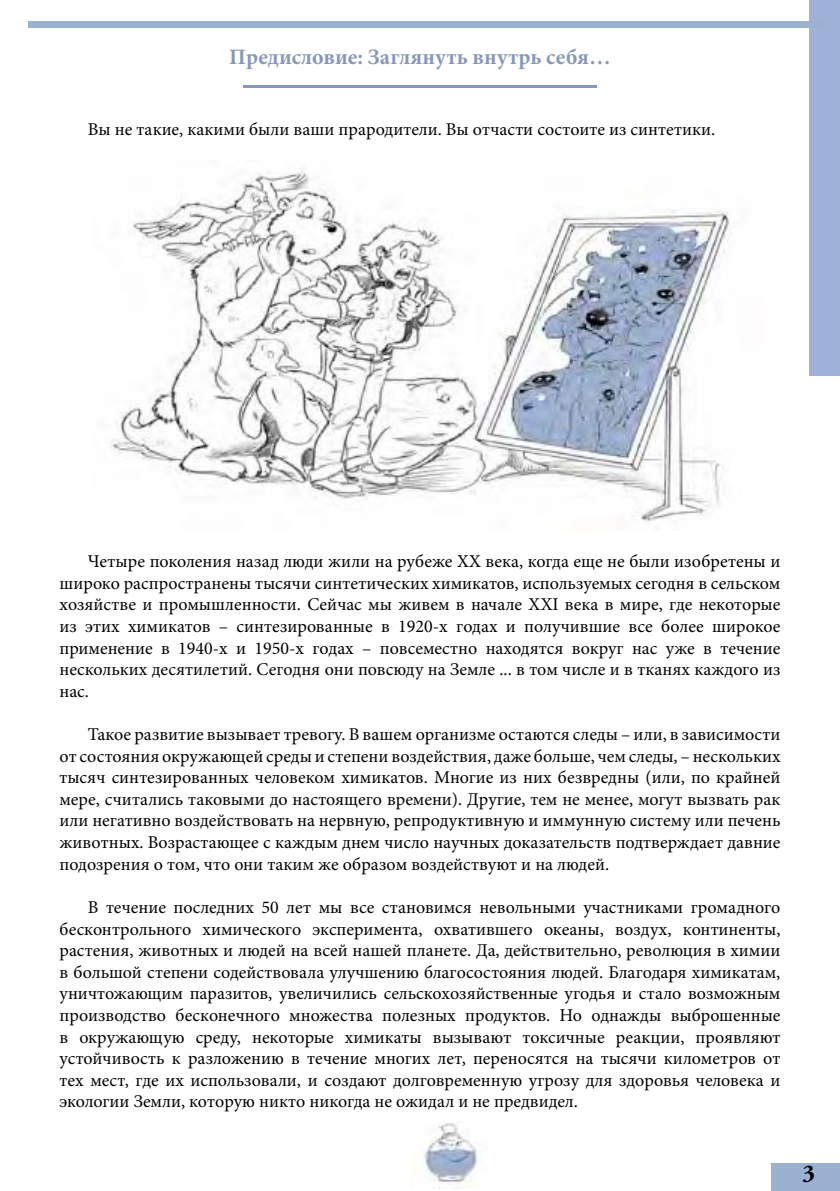
<style>
.page{position:relative;width:840px;height:1191px;background:#fff}
.page>*{position:absolute;margin:0;border:0;box-sizing:border-box;transform-origin:0 0}
.t1{font:700 24px "Adobe Garamond Pro";color:#000}
.t2{font:700 22px "Minion Pro";color:#8897b9}
.t3{font:18px/21.6px "Minion Pro";color:#000;text-align:justify}
</style>
<div class="page">
<div style="left:771px;top:1163px;width:68px;height:28px;background:#9bb1d2"></div>
<div style="left:809px;top:0;width:30px;height:376px;background:#a0b1d7"></div>
<div style="left:28px;top:22px;width:796px;height:6px;background:#9bb1d2"></div>
<img style="left:410px;top:1122px;width:68px;height:66px">
<img style="left:109px;top:171px;width:620px;height:350px">
<hr style="left:243px;top:85px;width:353px;height:2px;background:#8897b9">
<p class="t2" style="left:229px;top:42px;width:383px">Предисловие: Заглянуть внутрь себя…</p>
<p class="t3" style="left:88px;top:119px;width:628px">Вы не такие, какими были ваши прародители. Вы отчасти состоите из синтетики.</p>
<p class="t3" style="left:59px;top:551px;width:722px;text-indent:28px">Четыре поколения назад люди жили на рубеже XX века, когда еще не были изобретены и широко распространены тысячи синтетических химикатов, используемых сегодня в сельском хозяйстве и промышленности. Сейчас мы живем в начале XXI века в мире, где некоторые из этих химикатов – синтезированные в 1920-х годах и получившие все более широкое применение в 1940-х и 1950-х годах – повсеместно находятся вокруг нас уже в течение нескольких десятилетий. Сегодня они повсюду на Земле ... в том числе и в тканях каждого из нас.</p>
<p class="t3" style="left:59px;top:723px;width:722px;text-indent:28px">Такое развитие вызывает тревогу. В вашем организме остаются следы – или, в зависимости от состояния окружающей среды и степени воздействия, даже больше, чем следы, – нескольких тысяч синтезированных человеком химикатов. Многие из них безвредны (или, по крайней мере, считались таковыми до настоящего времени). Другие, тем не менее, могут вызвать рак или негативно воздействовать на нервную, репродуктивную и иммунную систему или печень животных. Возрастающее с каждым днем число научных доказательств подтверждает давние подозрения о том, что они таким же образом воздействуют и на людей.</p>
<p class="t3" style="left:59px;top:896px;width:722px;text-indent:28px">В течение последних 50 лет мы все становимся невольными участниками громадного бесконтрольного химического эксперимента, охватившего океаны, воздух, континенты, растения, животных и людей на всей нашей планете. Да, действительно, революция в химии в большой степени содействовала улучшению благосостояния людей. Благодаря химикатам, уничтожающим паразитов, увеличились сельскохозяйственные угодья и стало возможным производство бесконечного множества полезных продуктов. Но однажды выброшенные в окружающую среду, некоторые химикаты вызывают токсичные реакции, проявляют устойчивость к разложению в течение многих лет, переносятся на тысячи километров от тех мест, где их использовали, и создают долговременную угрозу для здоровья человека и экологии Земли, которую никто никогда не ожидал и не предвидел.</p>
<h1 class="t1" style="left:802px;top:1159px;width:14px">3</h1>
</div>
